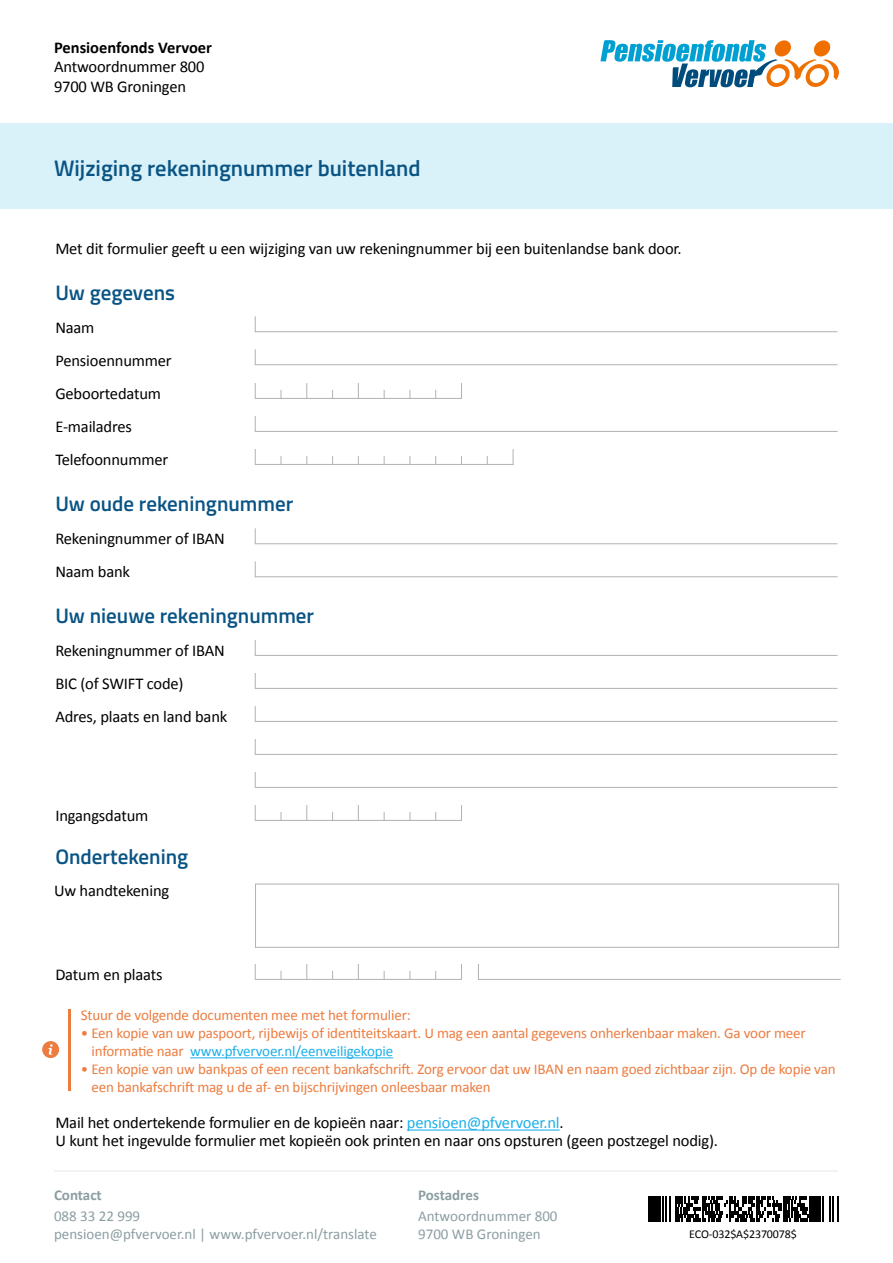
<style>
.page{position:relative;width:893px;height:1263px;background:#fff}
.page>*{position:absolute;margin:0;border:0;box-sizing:border-box;transform-origin:0 0}
.t1{font:600 22.5px "Titillium Web";color:#095484}
.t2{font:600 21px "Titillium Web";color:#095484}
.t3{font:16.5px/33px "Calibri";letter-spacing:-.01em;color:#000}
.t4{font:700 16.5px "Calibri";color:#000}
.t5{font:15px/18px "Calibri";letter-spacing:-.01em;color:#ec7c40}
.t6{font:15px/18px "Calibri";color:#8c9ea3}
.t7{font:700 15px "Calibri";color:#8c9ea3}
.t8{font:12px "Calibri";letter-spacing:-.01em;color:#000}
.s1{color:#1db0e9}
</style>
<div class="page">
<hr style="left:54px;top:1170px;width:784px;height:1px;background:#f2f2f2">
<div style="left:0;top:123px;width:893px;height:86px;background:#d9f1f8"></div>
<svg style="left:600px;top:40px;width:239px;height:47px"></svg>
<svg style="left:648px;top:1196px;width:190px;height:26px"></svg>
<div style="left:648px;top:1196px;width:13px;height:11px;background:#000"></div>
<div style="left:810px;top:1196px;width:11px;height:11px;background:#000"></div>
<div style="left:648px;top:1207px;width:13px;height:14px;background:#000"></div>
<div style="left:810px;top:1207px;width:11px;height:14px;background:#000"></div>
<svg style="left:823px;top:1196px;width:15px;height:25px"></svg>
<svg style="left:662px;top:1196px;width:146px;height:25px"></svg>
<hr style="left:255px;top:331px;width:583px;height:1px;background:#b3b2b2">
<svg style="left:255px;top:316px;width:1px;height:15px"></svg>
<hr style="left:255px;top:364px;width:583px;height:1px;background:#b3b2b2">
<svg style="left:255px;top:349px;width:1px;height:15px"></svg>
<hr style="left:255px;top:398px;width:206px;height:1px;background:#b3b2b2">
<svg style="left:255px;top:383px;width:1px;height:15px"></svg>
<svg style="left:358px;top:383px;width:1px;height:15px"></svg>
<svg style="left:306px;top:383px;width:1px;height:15px"></svg>
<svg style="left:461px;top:383px;width:1px;height:16px"></svg>
<hr style="left:255px;top:431px;width:583px;height:1px;background:#b3b2b2">
<svg style="left:255px;top:416px;width:1px;height:15px"></svg>
<hr style="left:255px;top:464px;width:258px;height:1px;background:#b3b2b2">
<svg style="left:255px;top:449px;width:1px;height:15px"></svg>
<svg style="left:513px;top:449px;width:1px;height:16px"></svg>
<hr style="left:255px;top:543px;width:583px;height:1px;background:#b3b2b2">
<svg style="left:255px;top:528px;width:1px;height:15px"></svg>
<hr style="left:255px;top:576px;width:583px;height:1px;background:#b3b2b2">
<svg style="left:255px;top:561px;width:1px;height:15px"></svg>
<hr style="left:255px;top:655px;width:583px;height:1px;background:#b3b2b2">
<svg style="left:255px;top:640px;width:1px;height:15px"></svg>
<hr style="left:255px;top:688px;width:583px;height:1px;background:#b3b2b2">
<svg style="left:255px;top:673px;width:1px;height:15px"></svg>
<hr style="left:255px;top:721px;width:583px;height:1px;background:#b3b2b2">
<svg style="left:255px;top:706px;width:1px;height:15px"></svg>
<hr style="left:255px;top:754px;width:583px;height:1px;background:#b3b2b2">
<svg style="left:255px;top:739px;width:1px;height:15px"></svg>
<hr style="left:255px;top:787px;width:583px;height:1px;background:#b3b2b2">
<svg style="left:255px;top:772px;width:1px;height:15px"></svg>
<hr style="left:255px;top:820px;width:206px;height:1px;background:#b3b2b2">
<svg style="left:255px;top:805px;width:1px;height:15px"></svg>
<svg style="left:358px;top:805px;width:1px;height:15px"></svg>
<svg style="left:306px;top:805px;width:1px;height:15px"></svg>
<svg style="left:461px;top:805px;width:1px;height:16px"></svg>
<svg style="left:42px;top:1041px;width:17px;height:17px"></svg>
<hr style="left:68px;top:1009px;width:3px;height:81px;background:#ec7c40">
<div style="left:255px;top:884px;width:584px;height:64px;border:1px solid #b3b2b2"></div>
<hr style="left:255px;top:979px;width:206px;height:1px;background:#b3b2b2">
<svg style="left:255px;top:964px;width:1px;height:15px"></svg>
<svg style="left:358px;top:964px;width:1px;height:15px"></svg>
<svg style="left:306px;top:964px;width:1px;height:15px"></svg>
<svg style="left:461px;top:964px;width:1px;height:16px"></svg>
<hr style="left:478px;top:979px;width:363px;height:1px;background:#b3b2b2">
<svg style="left:478px;top:964px;width:1px;height:15px"></svg>
<hr style="left:190px;top:1057px;width:203px;height:1px;background:#1db0e9">
<hr style="left:407px;top:1129px;width:153px;height:1px;background:#1db0e9">
<p class="t4" style="left:54px;top:36px;width:160px">Pensioenfonds Vervoer</p>
<p class="t3" style="left:54px;top:57px;width:152px;line-height:19.5px">Antwoordnummer 800<br>9700 WB Groningen</p>
<h1 class="t1" style="left:54px;top:151px;width:368px">Wijziging rekeningnummer buitenland</h1>
<p class="t3" style="left:55px;top:232px;width:628px">Met dit formulier geeft u een wijziging van uw rekeningnummer bij een buitenlandse bank door.</p>
<p class="t2" style="left:55px;top:277px;width:121px">Uw gegevens</p>
<p class="t3" style="left:55px;top:310px;width:118px">Naam<br>Pensioennummer<br>Geboortedatum<br>E-mailadres<br>Telefoonnummer</p>
<p class="t2" style="left:55px;top:488px;width:239px">Uw oude rekeningnummer</p>
<p class="t3" style="left:55px;top:522px;width:171px">Rekeningnummer of IBAN<br>Naam bank</p>
<p class="t2" style="left:55px;top:600px;width:260px">Uw nieuwe rekeningnummer</p>
<p class="t3" style="left:55px;top:633px;width:174px">Rekeningnummer of IBAN<br>BIC (of SWIFT code)<br>Adres, plaats en land bank</p>
<p class="t3" style="left:55px;top:798px;width:95px">Ingangsdatum</p>
<p class="t2" style="left:55px;top:841px;width:134px">Ondertekening</p>
<p class="t3" style="left:54px;top:874px;width:117px">Uw handtekening</p>
<p class="t3" style="left:55px;top:957px;width:109px">Datum en plaats</p>
<p class="t5" style="left:81px;top:1006px;width:331px">Stuur de volgende documenten mee met het formulier:</p>
<p class="t5" style="left:91px;top:1024px;width:716px;text-indent:-11px">• Een kopie van uw paspoort, rijbewijs of identiteitskaart. U mag een aantal gegevens onherkenbaar maken. Ga voor meer informatie naar <span class="s1">www.pfvervoer.nl/eenveiligekopie</span></p>
<p class="t5" style="left:91px;top:1060px;width:746px;text-indent:-11px">• Een kopie van uw bankpas of een recent bankafschrift. Zorg ervoor dat uw IBAN en naam goed zichtbaar zijn. Op de kopie van een bankafschrift mag u de af- en bijschrijvingen onleesbaar maken</p>
<p class="t3" style="left:55px;top:1113px;width:664px;line-height:18px">Mail het ondertekende formulier en de kopieën naar: <span class="s1">pensioen@pfvervoer.nl</span>.<br>U kunt het ingevulde formulier met kopieën ook printen en naar ons opsturen (geen postzegel nodig).</p>
<p class="t7" style="left:54px;top:1184px;width:49px">Contact</p>
<p class="t6" style="left:54px;top:1206px;width:324px">088 33 22 999<br>pensioen@pfvervoer.nl | www.pfvervoer.nl/translate</p>
<p class="t7" style="left:418px;top:1184px;width:62px">Postadres</p>
<p class="t6" style="left:418px;top:1206px;width:141px">Antwoordnummer 800<br>9700 WB Groningen</p>
<p class="t8" style="left:689px;top:1226px;width:109px">ECO-032$A$2370078$</p>
</div>
